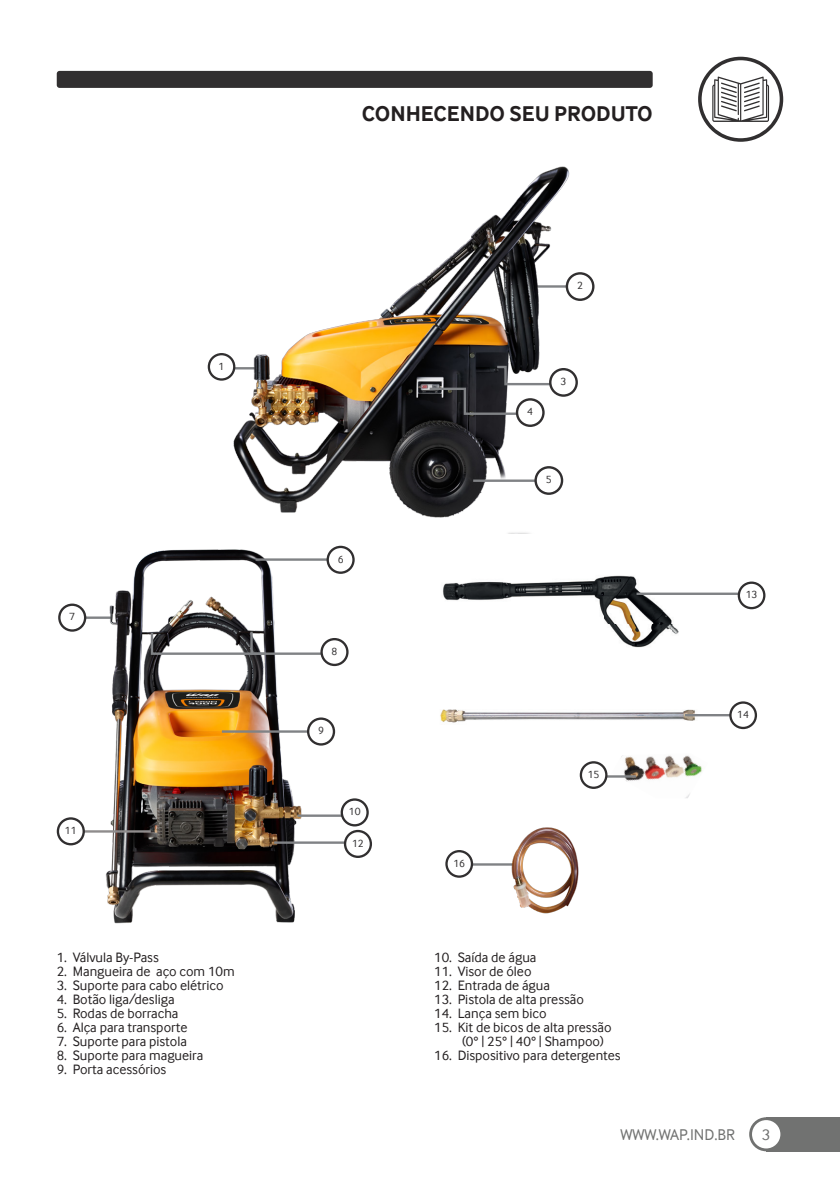
<style>
.page{position:relative;width:840px;height:1191px;background:#fff}
.page>*{position:absolute;margin:0;border:0;box-sizing:border-box;transform-origin:0 0}
.TÍTULO{font:700 22px "Inter Face";color:#231f20}
.t1{font:16px "Inter Face";color:#717271}
.t2{font:14px "Inter Face";color:#231f20}
.t3{font:10.8px "Inter Face";color:#312f30}
</style>
<div class="page">
<div style="left:765px;top:1117px;width:74px;height:34px;background:#717271"></div>
<svg style="left:748px;top:1117px;width:34px;height:34px"></svg>
<div style="left:751px;top:1120px;width:29px;height:28px;background:#fff;border-radius:50%"></div>
<div style="left:57px;top:71px;width:595px;height:17px;background:#312f30;border-radius:3px"></div>
<svg style="left:697px;top:57px;width:85px;height:85px"></svg>
<div style="left:701px;top:60px;width:78px;height:78px;background:#fff;border-radius:50%"></div>
<svg style="left:712px;top:77px;width:56px;height:45px"></svg>
<img style="left:611px;top:755px;width:91px;height:43px">
<hr style="left:452px;top:863px;width:62px;height:2px;background:#808285">
<svg style="left:207px;top:353px;width:28px;height:28px"></svg>
<svg style="left:210px;top:355px;width:23px;height:23px"></svg>
<svg style="left:445px;top:850px;width:28px;height:27px"></svg>
<div style="left:447px;top:852px;width:23px;height:23px;background:#fff;border-radius:50%"></div>
<img style="left:213px;top:166px;width:372px;height:367px">
<img style="left:85px;top:549px;width:221px;height:375px">
<img style="left:442px;top:575px;width:237px;height:73px">
<img style="left:440px;top:709px;width:260px;height:14px">
<img style="left:487px;top:827px;width:92px;height:87px">
<hr style="left:598px;top:775px;width:37px;height:2px;background:#808285">
<svg style="left:579px;top:761px;width:28px;height:28px"></svg>
<div style="left:581px;top:763px;width:24px;height:23px;background:#fff;border-radius:50%"></div>
<hr style="left:636px;top:592px;width:110px;height:3px;background:#808285">
<svg style="left:737px;top:581px;width:28px;height:28px"></svg>
<div style="left:739px;top:584px;width:23px;height:23px;background:#fff;border-radius:50%"></div>
<hr style="left:684px;top:714px;width:49px;height:2px;background:#808285">
<svg style="left:728px;top:701px;width:28px;height:28px"></svg>
<div style="left:731px;top:703px;width:23px;height:24px;background:#fff;border-radius:50%"></div>
<svg style="left:565px;top:272px;width:29px;height:29px"></svg>
<div style="left:567px;top:274px;width:24px;height:24px;background:#fff;border-radius:50%"></div>
<svg style="left:58px;top:603px;width:28px;height:28px"></svg>
<div style="left:60px;top:606px;width:24px;height:23px;background:#fff;border-radius:50%"></div>
<hr style="left:274px;top:841px;width:75px;height:3px;background:#808285">
<hr style="left:297px;top:814px;width:47px;height:3px;background:#808285">
<hr style="left:473px;top:479px;width:75px;height:3px;background:#808285">
<hr style="left:76px;top:830px;width:75px;height:2px;background:#8f8c8c">
<svg style="left:149px;top:629px;width:181px;height:27px"></svg>
<svg style="left:320px;top:638px;width:28px;height:28px"></svg>
<div style="left:322px;top:640px;width:24px;height:24px;background:#fff;border-radius:50%"></div>
<svg style="left:534px;top:466px;width:29px;height:29px"></svg>
<div style="left:536px;top:468px;width:24px;height:24px;background:#fff;border-radius:50%"></div>
<svg style="left:340px;top:798px;width:28px;height:28px"></svg>
<div style="left:343px;top:800px;width:23px;height:24px;background:#fff;border-radius:50%"></div>
<svg style="left:344px;top:830px;width:28px;height:28px"></svg>
<div style="left:346px;top:832px;width:23px;height:23px;background:#fff;border-radius:50%"></div>
<svg style="left:57px;top:817px;width:28px;height:28px"></svg>
<div style="left:59px;top:819px;width:23px;height:24px;background:#fff;border-radius:50%"></div>
<hr style="left:222px;top:730px;width:94px;height:2px;background:#808285">
<svg style="left:307px;top:717px;width:28px;height:28px"></svg>
<div style="left:309px;top:720px;width:23px;height:23px;background:#fff;border-radius:50%"></div>
<svg style="left:427px;top:364px;width:134px;height:52px"></svg>
<svg style="left:548px;top:368px;width:29px;height:29px"></svg>
<div style="left:551px;top:370px;width:24px;height:24px;background:#fff;border-radius:50%"></div>
<svg style="left:515px;top:398px;width:29px;height:29px"></svg>
<div style="left:518px;top:400px;width:24px;height:24px;background:#fff;border-radius:50%"></div>
<hr style="left:255px;top:558px;width:76px;height:3px;background:#808285">
<svg style="left:326px;top:546px;width:28px;height:28px"></svg>
<div style="left:329px;top:548px;width:23px;height:23px;background:#fff;border-radius:50%"></div>
<p class="t3" style="left:69px;top:611px;width:7px">7</p>
<p class="t3" style="left:65px;top:824px;width:13px">11</p>
<p class="t3" style="left:218px;top:360px;width:7px">1</p>
<p class="t2" style="left:57px;top:949px;width:103px">1. Válvula By-Pass</p>
<p class="t2" style="left:57px;top:963px;width:179px">2. Mangueira de aço com 10m</p>
<p class="t2" style="left:57px;top:977px;width:168px">3. Suporte para cabo elétrico</p>
<p class="t2" style="left:57px;top:991px;width:119px">4. Botão liga/desliga</p>
<p class="t2" style="left:57px;top:1005px;width:123px">5. Rodas de borracha</p>
<p class="t2" style="left:57px;top:1019px;width:132px">6. Alça para transporte</p>
<p class="t2" style="left:57px;top:1033px;width:132px">7. Suporte para pistola</p>
<p class="t2" style="left:57px;top:1047px;width:148px">8. Suporte para magueira</p>
<p class="t2" style="left:57px;top:1061px;width:111px">9. Porta acessórios</p>
<p class="TÍTULO" style="left:361px;top:100px;width:292px">CONHECENDO SEU PRODUTO</p>
<p class="t3" style="left:337px;top:553px;width:7px">6</p>
<p class="t3" style="left:331px;top:645px;width:7px">8</p>
<p class="t3" style="left:318px;top:724px;width:7px">9</p>
<p class="t3" style="left:348px;top:805px;width:13px">10</p>
<p class="t3" style="left:352px;top:837px;width:13px">12</p>
<p class="t3" style="left:577px;top:280px;width:7px">2</p>
<p class="t3" style="left:527px;top:405px;width:7px">4</p>
<p class="t3" style="left:560px;top:375px;width:7px">3</p>
<p class="t3" style="left:545px;top:473px;width:7px">5</p>
<p class="t3" style="left:453px;top:857px;width:13px">16</p>
<p class="t3" style="left:587px;top:768px;width:13px">15</p>
<p class="t2" style="left:434px;top:949px;width:104px">10. Saída de água</p>
<p class="t2" style="left:434px;top:963px;width:99px">11. Visor de óleo</p>
<p class="t2" style="left:434px;top:977px;width:117px">12. Entrada de água</p>
<p class="t2" style="left:434px;top:991px;width:151px">13. Pistola de alta pressão</p>
<p class="t2" style="left:434px;top:1005px;width:114px">14. Lança sem bico</p>
<p class="t2" style="left:434px;top:1019px;width:179px">15. Kit de bicos de alta pressão</p>
<p class="t2" style="left:462px;top:1033px;width:143px">(0° | 25° | 40° | Shampoo)</p>
<p class="t2" style="left:434px;top:1047px;width:188px">16. Dispositivo para detergentes</p>
<p class="t3" style="left:745px;top:588px;width:13px">13</p>
<p class="t3" style="left:736px;top:708px;width:13px">14</p>
<p class="t1" style="left:620px;top:1125px;width:116px">WWW.WAP.IND.BR</p>
<p class="t1" style="left:761px;top:1125px;width:10px">3</p>
</div>
